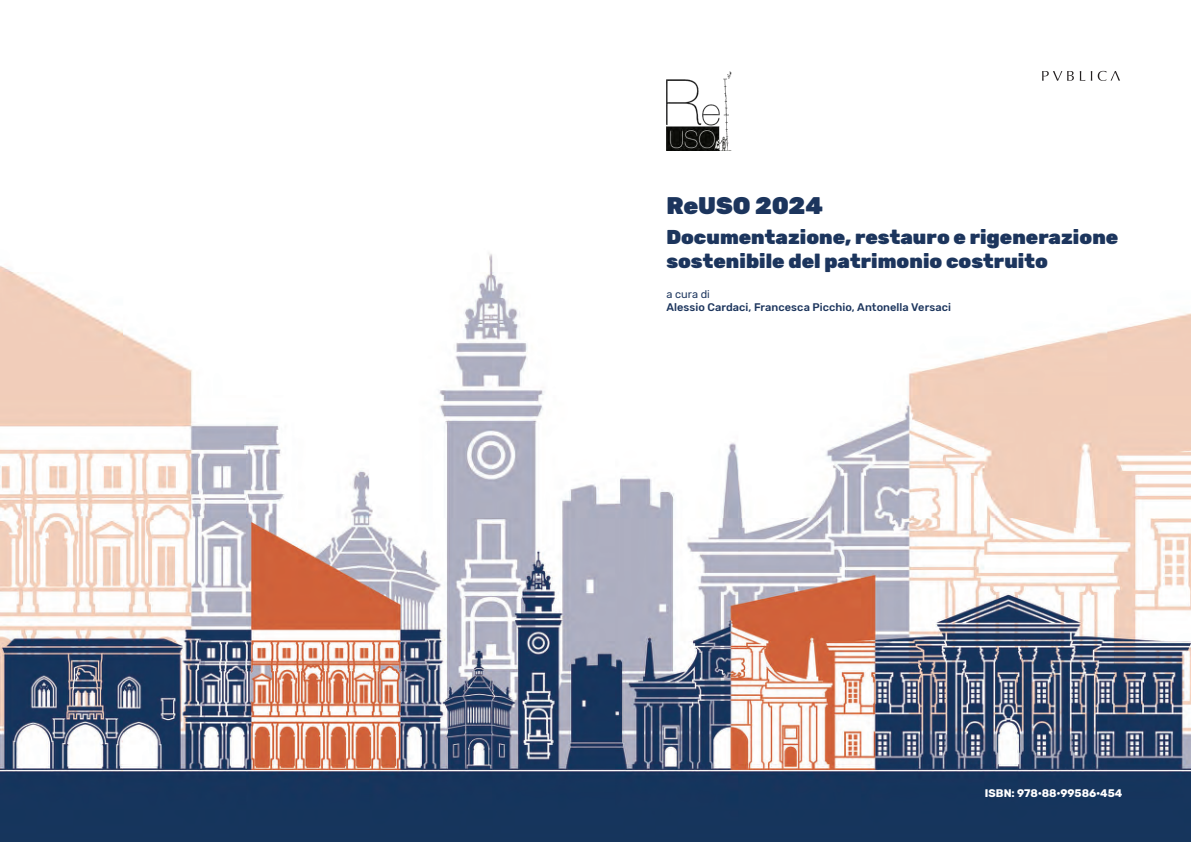
<style>
.page{position:relative;width:1191px;height:842px;background:#fff}
.page>*{position:absolute;margin:0;border:0;box-sizing:border-box;transform-origin:0 0}
.t1{font:900 24px "Rubik";letter-spacing:-.005em;color:#1c355d}
.t2{font:900 20px "Rubik";color:#1c355d}
.t3{font:500 11px "Rubik";letter-spacing:.005em;color:#1c355d}
.Titolo_Sessione_-_Copia{font:700 11px "Rubik";color:#fff}
.t4{font:11px "Rubik";color:#1c355d}
</style>
<div class="page">
<img style="left:0;top:70px;width:1191px;height:772px">
<svg style="left:1042px;top:71px;width:31px;height:10px"></svg>
<svg style="left:1079px;top:71px;width:41px;height:10px"></svg>
<img style="left:666px;top:71px;width:69px;height:79px">
<p class="t1" style="left:666px;top:191px;width:158px">ReUSO 2024</p>
<p class="t2" style="left:666px;top:225px;width:453px">Documentazione, restauro e rigenerazione</p>
<p class="t2" style="left:666px;top:249px;width:383px">sostenibile del patrimonio costruito</p>
<p class="t4" style="left:666px;top:288px;width:45px">a cura di</p>
<p class="t3" style="left:666px;top:301px;width:286px">Alessio Cardaci, Francesca Picchio, Antonella Versaci</p>
<p class="Titolo_Sessione_-_Copia" style="left:985px;top:787px;width:139px">ISBN: 978·88·99586·454</p>
</div>
